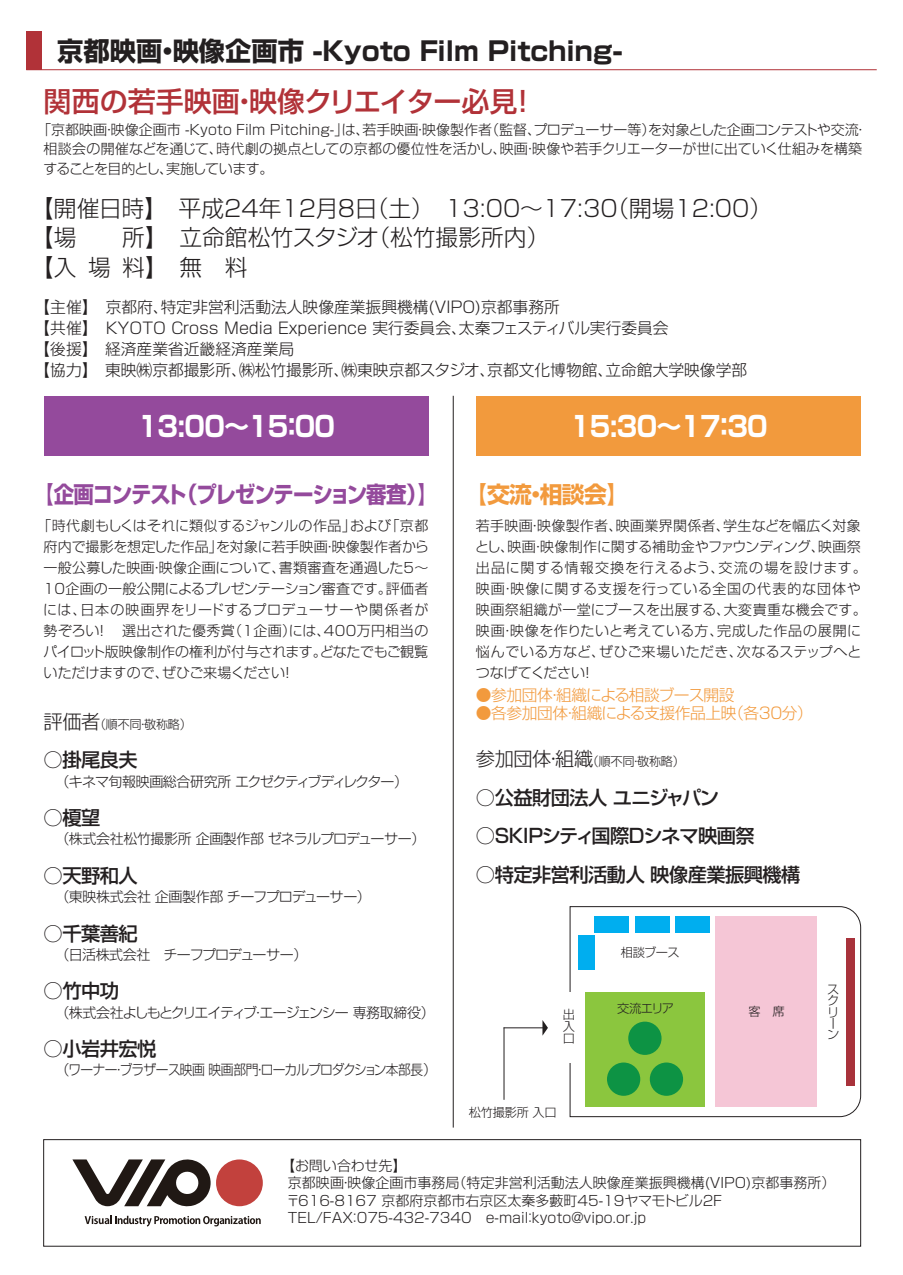
<style>
.page{position:relative;width:903px;height:1275px;background:#fff}
.page>*{position:absolute;margin:0;border:0;box-sizing:border-box;transform-origin:0 0}
.t1{font:700 28px "Shin Go Pro";letter-spacing:-.075em;color:#fff;scale:.9 1}
.t2{font:500 28px "Shin Go Pro";color:#b13238}
.t3{font:700 26.25px "Shin Go Pro";color:#231f20}
.t4{font:300 22.75px/29.8px "Shin Go Pro";color:#231f20}
.t5{font:700 22.75px "Shin Go Pro";letter-spacing:-.055em;color:#944a9c;scale:.9 1}
.t6{font:700 22.75px "Shin Go Pro";color:#f29a3d}
.t7{font:500 19.25px "Shin Go Pro";letter-spacing:-.03em;color:#231f20}
.t8{font:300 15.75px/21px "Shin Go Pro";color:#231f20}
.t9{font:300 15.75px "Shin Go Pro";letter-spacing:-.03em;color:#f29a3d}
.t10{font:300 15.75px "Shin Go Pro";letter-spacing:-.05em;color:#f29a3d}
.t11{font:300 14px/21px "Shin Go Pro";color:#231f20}
.t12{font:300 14px/21px "Shin Go Pro";letter-spacing:.02em;color:#231f20}
.t13{font:300 14px "Shin Go Pro";letter-spacing:-.065em;color:#231f20}
.t14{font:300 14px "Shin Go Pro";letter-spacing:-.03em;color:#231f20}
.t15{font:300 14px "Shin Go Pro";letter-spacing:-.08em;color:#231f20}
.t16{font:300 14px "Shin Go Pro";letter-spacing:-.045em;color:#231f20}
.t17{font:300 12.25px/11.4px "Shin Go Pro";letter-spacing:-.03em;color:#231f20}
.s1{font-size:19.25px}
.s2{font-family:"Koz Go Pro";font-weight:400}
</style>
<div class="page">
<hr style="left:26px;top:69px;width:851px;height:1px;background:#b13238">
<hr style="left:453px;top:396px;width:1px;height:731px;background:#231f20">
<div style="left:44px;top:396px;width:384px;height:59px;background:#944a9c"></div>
<div style="left:476px;top:396px;width:385px;height:59px;background:#f29a3d"></div>
<div style="left:43px;top:1139px;width:818px;height:107px;border:1px solid #231f20"></div>
<div style="left:216px;top:1159px;width:47px;height:47px;background:#c2413d;border-radius:50%"></div>
<svg style="left:72px;top:1159px;width:139px;height:48px"></svg>
<svg style="left:85px;top:1216px;width:176px;height:10px"></svg>
<svg style="left:569px;top:906px;width:292px;height:211px"></svg>
<div style="left:557px;top:992px;width:17px;height:70px;background:#fff"></div>
<hr style="left:503px;top:1027px;width:1px;height:73px;background:#231f20">
<hr style="left:503px;top:1027px;width:42px;height:1px;background:#231f20">
<svg style="left:542px;top:1020px;width:6px;height:16px"></svg>
<div style="left:26px;top:31px;width:16px;height:39px;background:#b13238"></div>
<p class="t3" style="left:57px;top:30px;width:567px">京都映画・映像企画市 -Kyoto Film Pitching-</p>
<p class="t2" style="left:44px;top:79px;width:495px">関西の若手映画・映像クリエイター必見！</p>
<p class="t11" style="left:43px;top:118px;width:825px;line-height:19.2px;text-indent:-6px">「京都映画・映像企画市 -Kyoto Film Pitching-」は、若手映画・映像製作者（監督、プロデューサー等）を対象とした企画コンテストや交流・相談会の開催などを通じて、時代劇の拠点としての京都の優位性を活かし、映画・映像や若手クリエーターが世に出ていく仕組みを構築することを目的とし、実施しています。</p>
<p class="t4" style="left:31px;top:190px;width:754px">【開催日時】　平成24年12月8日（土）　13:00～17:30（開場12:00）　【場　　所】　立命館松竹スタジオ（松竹撮影所内）<br>【入場料】　無　料</p>
<p class="t8" style="left:34px;top:294px;width:714px">【主催】　京都府、特定非営利活動法人映像産業振興機構(VIPO)京都事務所<br>【共催】　KYOTO Cross Media Experience 実行委員会、太秦フェスティバル実行委員会<br>【後援】 経済産業省近畿経済産業局<br>【協力】 東映㈱京都撮影所、㈱松竹撮影所、㈱東映京都スタジオ、京都文化博物館、立命館大学映像学部</p>
<p class="t1" style="left:138px;top:404px;width:223px">13:00～１5：００</p>
<p class="t1" style="left:570px;top:404px;width:224px">15:30～１7：3０</p>
<p class="t5" style="left:33px;top:476px;width:451px">【企画コンテスト（プレゼンテーション審査）】</p>
<p class="t11" style="left:43px;top:513px;width:387px;text-align:justify;text-indent:-6px">「時代劇もしくはそれに類似するジャンルの作品」および「京都府内で撮影を想定した作品」を対象に若手映画・映像製作者から一般公募した映画・映像企画について、書類審査を通過した5～10企画の一般公開によるプレゼンテーション審査です。評価者には、日本の映画界をリードするプロデューサーや関係者が勢ぞろい！ 選出された優秀賞（1企画）には、400万円相当のパイロット版映像制作の権利が付与されます。どなたでもご観覧いただけますので、ぜひご来場ください！</p>
<p class="t17" style="left:44px;top:717px;width:150px"><span class="s1">評価者</span>（順不同・敬称略）</p>
<p class="t7" style="left:44px;top:744px;width:96px">○掛尾良夫</p>
<p class="t13" style="left:55px;top:770px;width:354px">（キネマ旬報映画総合研究所 エクゼクティブディレクター）</p>
<p class="t7" style="left:44px;top:802px;width:58px"><span class="s2">○</span>榎望</p>
<p class="t14" style="left:55px;top:827px;width:371px">（株式会社松竹撮影所 企画製作部 ゼネラルプロデューサー）</p>
<p class="t7" style="left:44px;top:860px;width:96px"><span class="s2">○</span>天野和人</p>
<p class="t14" style="left:55px;top:885px;width:317px">（東映株式会社 企画製作部 チーフプロデューサー）</p>
<p class="t7" style="left:44px;top:917px;width:96px"><span class="s2">○</span>千葉善紀</p>
<p class="t16" style="left:55px;top:943px;width:254px">（日活株式会社　チーフプロデューサー）</p>
<p class="t7" style="left:44px;top:975px;width:77px"><span class="s2">○</span>竹中功</p>
<p class="t15" style="left:55px;top:1001px;width:381px">（株式会社よしもとクリエイティブ・エージェンシー 専務取締役）</p>
<p class="t7" style="left:44px;top:1033px;width:114px"><span class="s2">○</span>小岩井宏悦</p>
<p class="t13" style="left:55px;top:1058px;width:383px">（ワーナー・ブラザース映画 映画部門・ローカルプロダクション本部長）</p>
<p class="t6" style="left:465px;top:476px;width:166px">【交流・相談会】</p>
<p class="t12" style="left:475px;top:513px;width:393px">若手映画・映像製作者、映画業界関係者、学生などを幅広く対象とし、映画・映像制作に関する補助金やファウンディング、映画祭出品に関する情報交換を行えるよう、交流の場を設けます。映画・映像に関する支援を行っている全国の代表的な団体や映画祭組織が一堂にブースを出展する、大変貴重な機会です。映画・映像を作りたいと考えている方、完成した作品の展開に悩んでいる方など、ぜひご来場いただき、次なるステップへとつなげてください！</p>
<p class="t10" style="left:476px;top:682px;width:260px">●参加団体・組織による相談ブース開設</p>
<p class="t9" style="left:476px;top:700px;width:338px">●各参加団体・組織による支援作品上映（各30分）</p>
<p class="t17" style="left:476px;top:754px;width:211px"><span class="s1">参加団体・組織</span>（順不同・敬称略）</p>
<p class="t7" style="left:476px;top:782px;width:245px">○公益財団法人 ユニジャパン</p>
<p class="t7" style="left:476px;top:820px;width:280px"><span class="s2">○</span>SKIPシティ国際Dシネマ映画祭</p>
<p class="t7" style="left:476px;top:859px;width:326px"><span class="s2">○</span>特定非営利活動人 映像産業振興機構</p>
<p class="t17" style="left:563px;top:1007px;width:13px;line-height:11.9px;text-align:justify">出入口</p>
<p class="t17" style="left:469px;top:1105px;width:89px">松竹撮影所 入口</p>
<p class="t17" style="left:621px;top:945px;width:60px">相談ブース</p>
<p class="t17" style="left:617px;top:1001px;width:58px">交流エリア</p>
<p class="t17" style="left:749px;top:1005px;width:38px">客　席</p>
<p class="t17" style="left:827px;top:982px;width:13px">スクリーン</p>
<p class="t11" style="left:286px;top:1155px;width:551px;line-height:17.5px;text-indent:-5px">【お問い合わせ先】<br>京都映画・映像企画市事務局（特定非営利活動法人映像産業振興機構(VIPO)京都事務所）〒616-8167 京都府京都市右京区太秦多藪町45-19ヤマモトビル2F<br>TEL/FAX：075-432-7340　e-mail：kyoto@vipo.or.jp</p>
</div>
